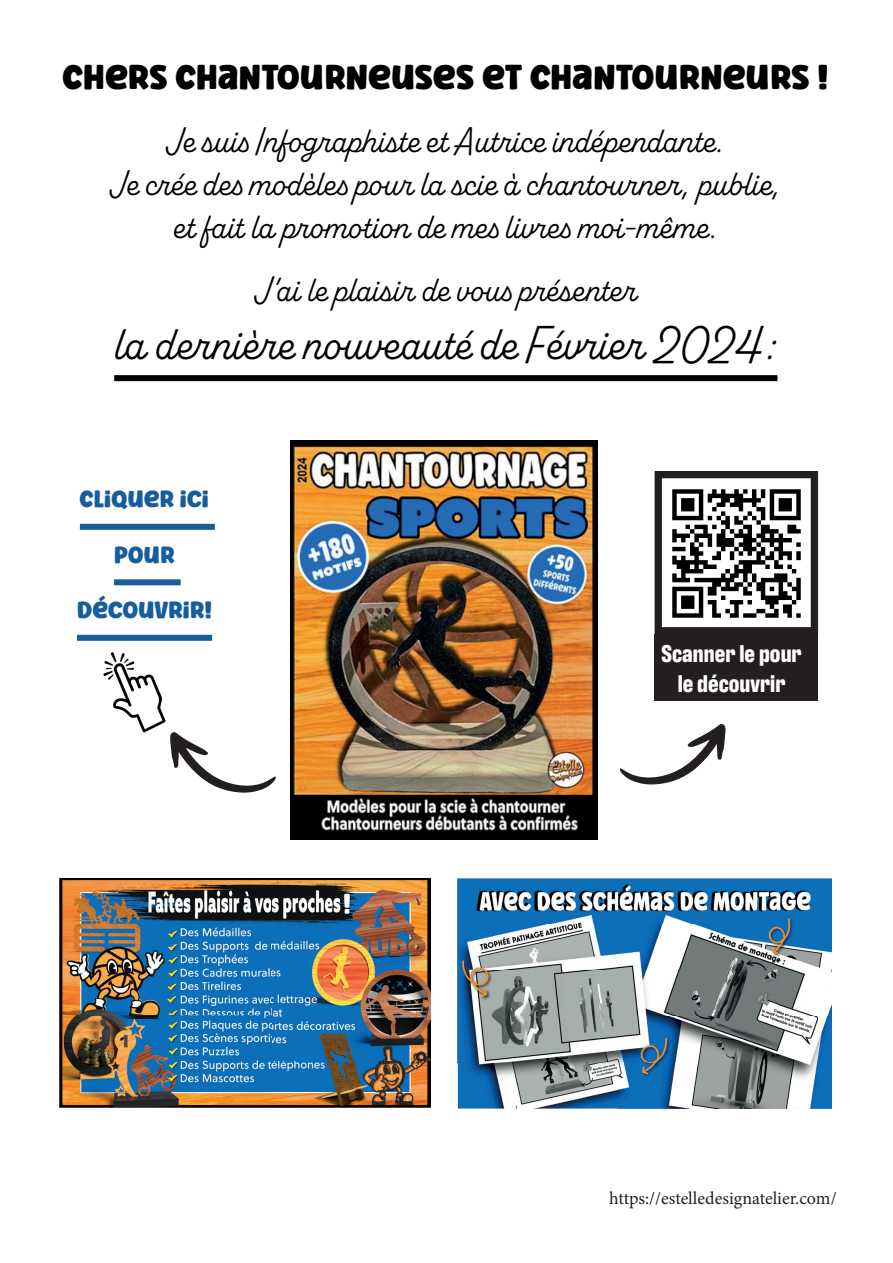
<style>
.page{position:relative;width:893px;height:1263px;background:#fff}
.page>*{position:absolute;margin:0;border:0;box-sizing:border-box;transform-origin:0 0}
.t1{font:48px "Alkaline";color:#000001}
.t2{font:36px/43.2px "Alkaline";color:#000001;text-align:center}
.t3{font:33px "Ask Why";color:#000001}
.t4{font:700 24.75px/29.7px "Antarctican Headline";color:#fff;text-align:center}
.t5{font:22.5px "Ask Why";color:#175d9e}
.t6{font:18px "Minion Pro";color:#231f20}
</style>
<div class="page">
<div style="left:114px;top:375px;width:663px;height:6px;background:#000001"></div>
<svg style="left:620px;top:724px;width:105px;height:61px"></svg>
<svg style="left:655px;top:471px;width:163px;height:163px"></svg>
<div style="left:655px;top:634px;width:163px;height:67px;background:#231f20"></div>
<div style="left:80px;top:524px;width:135px;height:6px;background:#175d9e"></div>
<div style="left:114px;top:579px;width:67px;height:6px;background:#175d9e"></div>
<div style="left:77px;top:635px;width:135px;height:6px;background:#175d9e"></div>
<svg style="left:170px;top:732px;width:106px;height:61px"></svg>
<img style="left:104px;top:653px;width:61px;height:79px">
<img style="left:291px;top:440px;width:307px;height:399px">
<img style="left:60px;top:878px;width:371px;height:229px">
<img style="left:458px;top:878px;width:373px;height:231px">
<img style="left:668px;top:485px;width:137px;height:137px">
<p class="t3" style="left:63px;top:56px;width:767px">CHERS CHANTOURNEUSES ET CHANTOURNEURS !</p>
<p class="t2" style="left:110px;top:120px;width:672px">Je suis Infographiste et Autrice indépendante.<br>Je crée des modèles pour la scie à chantourner, publie, et fait la promotion de mes livres moi-même.</p>
<p class="t2" style="left:255px;top:269px;width:383px">J’ai le plaisir de vous présenter</p>
<h1 class="t1" style="left:114px;top:314px;width:665px">la dernière nouveauté de Février 2024:</h1>
<p class="t5" style="left:80px;top:485px;width:131px">CLIQUER ICI</p>
<p class="t5" style="left:114px;top:540px;width:62px">POUR</p>
<p class="t5" style="left:77px;top:596px;width:137px">DÉCOUVRIR!</p>
<p class="t4" style="left:662px;top:637px;width:142px">Scanner le pour le découvrir</p>
<p class="t6" style="left:609px;top:1186px;width:229px">https://estelledesignatelier.com/</p>
</div>
